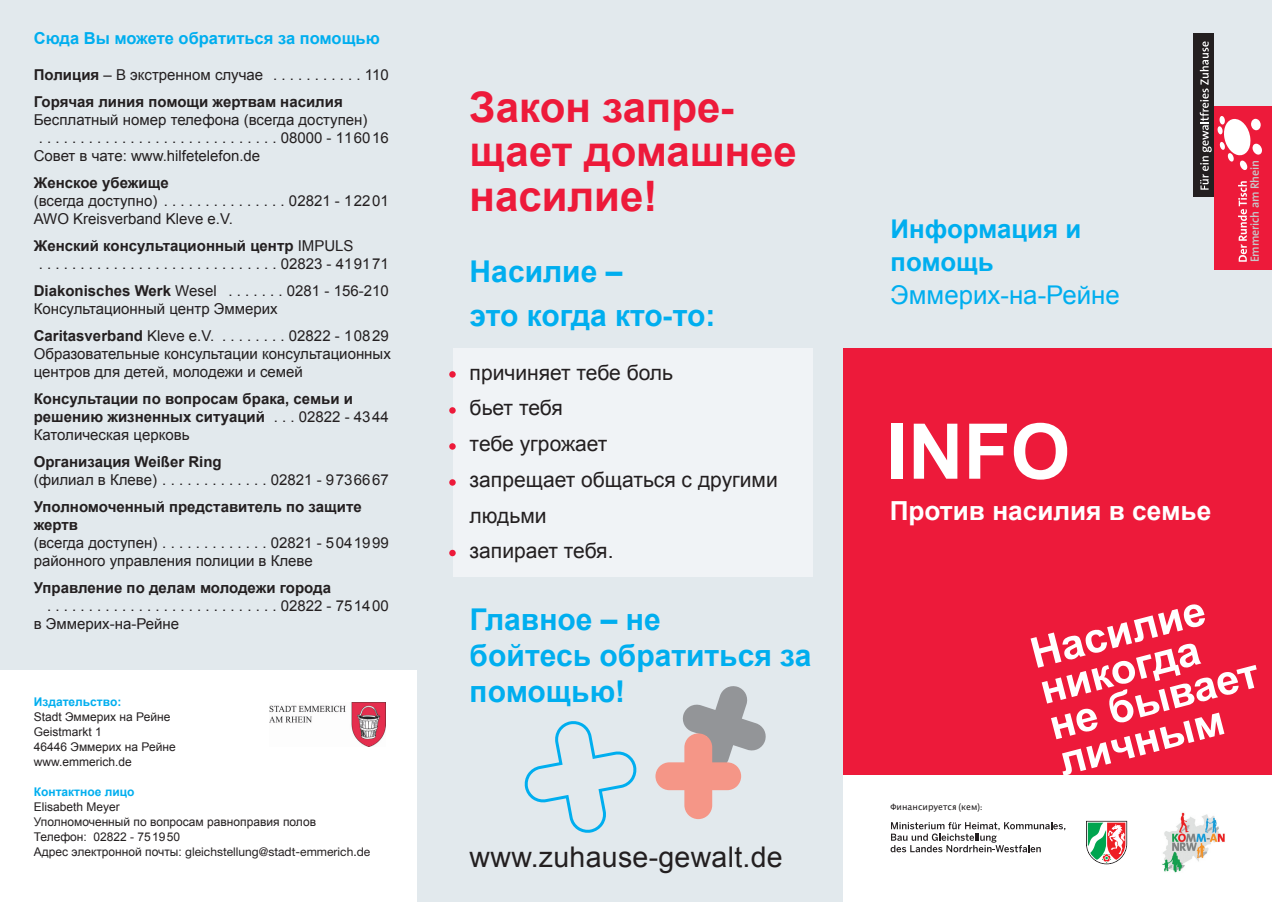
<style>
.page{position:relative;width:1272px;height:902px;background:#fff}
.page>*{position:absolute;margin:0;border:0;box-sizing:border-box;transform-origin:0 0}
.t1{font:700 76.8px "Arial";color:#fff}
.t2{font:700 42px/44.4px "Arial";color:#ed1a3a}
.t3{font:700 42px/36.9px "Arial";color:#fff}
.t4{font:700 30px/36px "Arial";color:#00aeef}
.t5{font:28.5px "Arial";letter-spacing:.01em;color:#231f20}
.t6{font:700 26.25px "Arial";color:#fff}
.t7{font:700 25.8px/33px "Arial";color:#00aeef}
.t8{font:25.8px "Arial";color:#00aeef}
.t9{font:21px/35.7px "Arial";color:#231f20}
.t10{font:700 16.5px "Arial";color:#00aeef}
.t11{font:15px/18px "Arial";color:#231f20}
.t12{font:700 15px/18px "Arial";color:#231f20}
.t13{font:12px/15px "Arial";color:#231f20}
.t14{font:12px "Helvetica Neue";color:#231f20}
.t15{font:700 12px "Arial";color:#00aeef}
.t16{font:600 12px "The Sans";letter-spacing:-.01em;color:#c7c8ca}
.t17{font:8.85px "Lucida Grande";color:#231f20}
.s1{font-weight:400}
.s2{font-weight:700}
.s3{font-family:"Arial"}
.s4{font-family:"The Sans"}
</style>
<div class="page">
<div style="left:842px;top:0;width:429px;height:736px;background:#e2e9ed"></div>
<div style="left:841px;top:348px;width:430px;height:426px;background:#ed1a3a"></div>
<div style="left:0;top:0;width:417px;height:669px;background:#e2e9ed"></div>
<div style="left:417px;top:0;width:425px;height:901px;background:#e2e9ed"></div>
<div style="left:1213px;top:107px;width:58px;height:163px;background:#ed1a3a"></div>
<svg style="left:1238px;top:181px;width:8px;height:81px"></svg>
<div style="left:1193px;top:33px;width:20px;height:164px;background:#231f20"></div>
<svg style="left:1199px;top:41px;width:12px;height:149px"></svg>
<svg style="left:1223px;top:118px;width:39px;height:52px"></svg>
<div style="left:1250px;top:119px;width:10px;height:11px;background:#fff;border-radius:50%"></div>
<svg style="left:1219px;top:142px;width:5px;height:8px"></svg>
<div style="left:1219px;top:116px;width:5px;height:9px;background:#fff;border-radius:50%"></div>
<div style="left:1217px;top:126px;width:5px;height:8px;background:#fff;border-radius:50%"></div>
<div style="left:453px;top:348px;width:359px;height:229px;background:#f0f3f6"></div>
<svg style="left:655px;top:686px;width:111px;height:133px"></svg>
<svg style="left:524px;top:721px;width:113px;height:112px"></svg>
<svg style="left:449px;top:371px;width:6px;height:6px"></svg>
<svg style="left:449px;top:407px;width:6px;height:6px"></svg>
<svg style="left:449px;top:443px;width:6px;height:6px"></svg>
<svg style="left:449px;top:479px;width:6px;height:6px"></svg>
<div style="left:449px;top:549px;width:6px;height:7px;background:#ed1a3a;border-radius:50%"></div>
<img style="left:269px;top:702px;width:116px;height:44px">
<svg style="left:1086px;top:820px;width:41px;height:44px"></svg>
<svg style="left:890px;top:822px;width:175px;height:30px"></svg>
<img style="left:1162px;top:812px;width:63px;height:61px">
<p class="t10" style="left:34px;top:29px;width:347px">Сюда Вы можете обратиться за помощью</p>
<p class="t12" style="left:34px;top:61px;width:356px;line-height:27px">Полиция <span class="s1">– В экстренном случае . . . . . . . . . . . 110<br></span>Горячая линия помощи жертвам насилия</p>
<p class="t11" style="left:34px;top:111px;width:335px">Бесплатный номер телефона (всегда доступен)</p>
<p class="t11" style="left:39px;top:129px;width:351px">. . . . . . . . . . . . . . . . . . . . . . . . . . . . . 08000 - 116016</p>
<p class="t11" style="left:34px;top:147px;width:228px">Совет в чате: www.hilfetelefon.de</p>
<p class="t12" style="left:34px;top:174px;width:136px">Женское убежище</p>
<p class="t11" style="left:34px;top:192px;width:356px">(всегда доступно) . . . . . . . . . . . . . . . 02821 - 12201<br>AWO Kreisverband Kleve e.V.</p>
<p class="t11" style="left:39px;top:237px;width:351px;text-indent:-5px"><span class="s2">Женский консультационный центр</span> IMPULS<br>. . . . . . . . . . . . . . . . . . . . . . . . . . . . . 02823 - 419171</p>
<p class="t11" style="left:34px;top:282px;width:356px"><span class="s2">Diakonisches Werk</span> Wesel . . . . . . . 0281 - 156-210<br>Консультационный центр Эммерих</p>
<p class="t11" style="left:34px;top:327px;width:358px"><span class="s2">Caritasverband</span> Kleve e.V. . . . . . . . . 02822 - 10829<br>Образовательные консультации консультационных центров для детей, молодежи и семей</p>
<p class="t12" style="left:34px;top:390px;width:356px">Консультации по вопросам брака, семьи и решению жизненных ситуаций <span class="s1">. . . 02822 - 4344<br>Католическая церковь</span></p>
<p class="t12" style="left:34px;top:453px;width:189px">Организация Weißer Ring</p>
<p class="t11" style="left:34px;top:471px;width:356px">(филиал в Клеве) . . . . . . . . . . . . . 02821 - 9736667</p>
<p class="t12" style="left:34px;top:498px;width:329px">Уполномоченный представитель по защите жертв</p>
<p class="t11" style="left:34px;top:534px;width:356px">(всегда доступен) . . . . . . . . . . . . . 02821 - 5041999 районного управления полиции в Клеве</p>
<p class="t12" style="left:34px;top:579px;width:299px">Управление по делам молодежи города</p>
<p class="t11" style="left:34px;top:597px;width:356px;text-indent:13px">. . . . . . . . . . . . . . . . . . . . . . . . . . . . 02822 - 751400 в Эммерих-на-Рейне</p>
<p class="t15" style="left:34px;top:694px;width:89px">Издательство:</p>
<p class="t13" style="left:34px;top:709px;width:143px">Stadt Эммерих на Рейне<br>Geistmarkt 1<br>46446 Эммерих на Рейне www.emmerich.de</p>
<p class="t15" style="left:34px;top:784px;width:102px">Контактное лицо</p>
<p class="t13" style="left:34px;top:799px;width:284px">Elisabeth Meyer<br>Уполномоченный по вопросам равноправия полов<br>Телефон: 02822 - 751950</p>
<p class="t14" style="left:34px;top:847px;width:338px"><span class="s3">Адрес электронной почты:</span> gleichstellung@stadt-emmerich.de</p>
<h2 class="t2" style="left:469px;top:85px;width:329px">Закон запре&shy;щает домашнее насилие!</h2>
<h3 class="t4" style="left:469px;top:249px;width:247px;line-height:44.4px">Насилие –<br>это когда кто-то:</h3>
<h3 class="t9" style="left:469px;top:354px;width:310px">причиняет тебе боль<br>бьет тебя<br>тебе угрожает<br>запрещает общаться с другими людьми<br>запирает тебя.</h3>
<h3 class="t4" style="left:469px;top:602px;width:343px">Главное – не<br>бойтесь обратиться за помощью!</h3>
<h3 class="t5" style="left:469px;top:841px;width:314px">www.zuhause-gewalt.de</h3>
<h3 class="t7" style="left:890px;top:213px;width:192px">Информация и помощь</h3>
<h3 class="t8" style="left:890px;top:281px;width:231px">Эммерих-на-Рейне</h3>
<p class="t16" style="left:1249px;top:262px;width:104px;rotate:-90deg">Emmerich am Rhein</p>
<h1 class="t1" style="left:886px;top:409px;width:185px">INFO</h1>
<h3 class="t6" style="left:889px;top:496px;width:323px">Против насилия в семье</h3>
<p class="t17" style="left:890px;top:801px;width:93px">Финансируется <span class="s4">(</span>кем<span class="s4">):</span></p>
<h2 class="t3" style="left:1025px;top:637px;width:216px;rotate:-15deg">Насилие никогда не бывает личным</h2>
</div>
